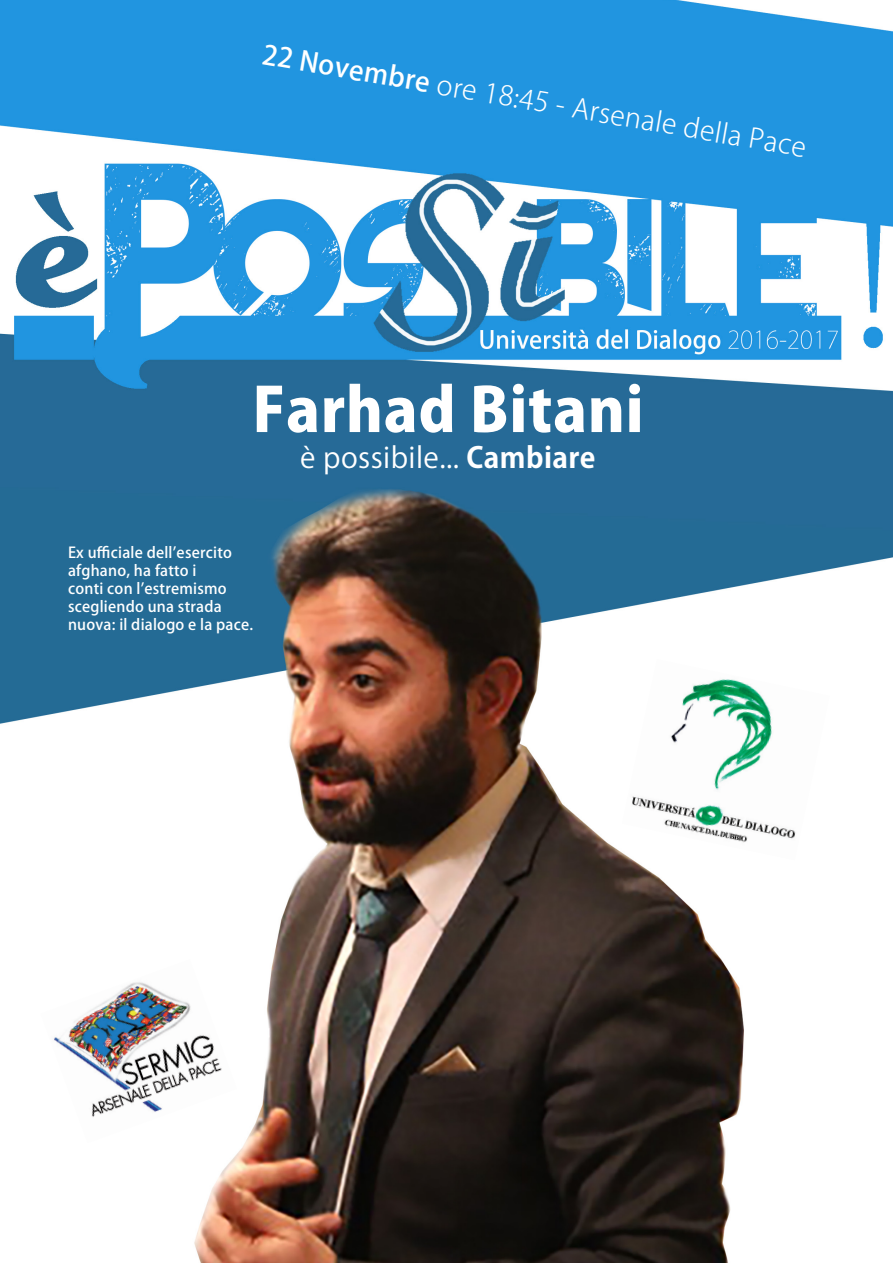
<style>
.page{position:relative;width:893px;height:1263px;background:#fff}
.page>*{position:absolute;margin:0;border:0;box-sizing:border-box;transform-origin:0 0}
.t1{font:800 60px "Koz Go Pr 6 N";letter-spacing:.015em;color:#fff}
.t2{font:28.5px "Koz Go Pr 6 N";letter-spacing:.015em;color:#fff}
.t3{font:300 27px "Koz Go Pr 6 N";color:#fff}
.t4{font:500 15px/18px "Koz Go Pr 6 N";letter-spacing:.015em;color:#fff}
.s1{font-weight:500}
.s2{font-weight:700}
</style>
<div class="page">
<img style="left:0;top:0;width:893px;height:1263px">
<img style="left:40px;top:959px;width:197px;height:184px">
<img style="left:622px;top:659px;width:208px;height:201px">
<p class="t3" style="left:266px;top:37px;width:553px;rotate:10deg"><span class="s1">22 Novembre</span> ore 18:45 - Arsenale della Pace</p>
<p class="t1" style="left:252px;top:376px;width:392px">Farhad Bitani</p>
<p class="t2" style="left:300px;top:441px;width:297px">è possibile... <span class="s2">Cambiare</span></p>
<p class="t4" style="left:68px;top:544px;width:187px">Ex ufficiale dell’esercito afghano, ha fatto i<br>conti con l’estremismo scegliendo una strada nuova: il dialogo e la pace.</p>
</div>
